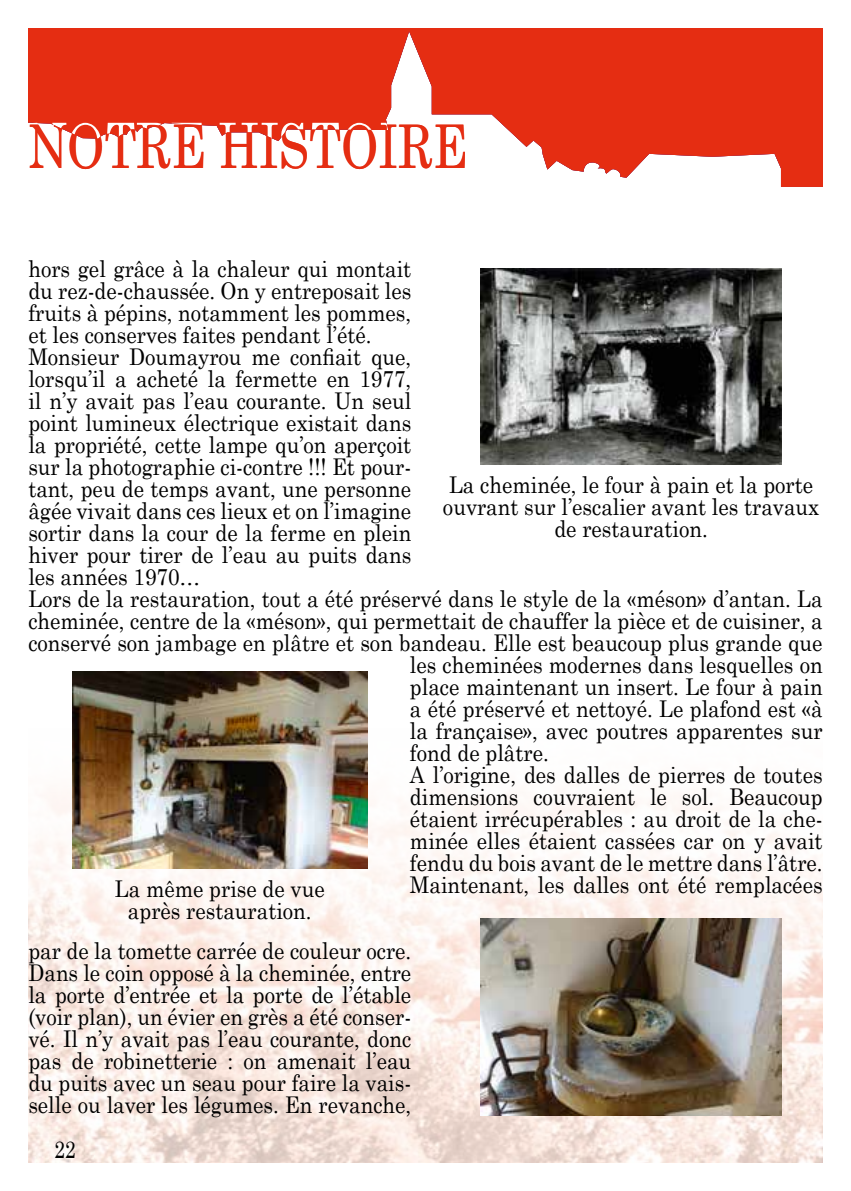
<style>
.page{position:relative;width:851px;height:1191px;background:#fff}
.page>*{position:absolute;margin:0;border:0;box-sizing:border-box;transform-origin:0 0}
.t1{font:60px "Century Schoolbook";color:#e52d12;scale:.8 1}
.t2{font:24px "Century Schoolbook";color:#000;scale:.8 1}
.t3{font:23px/22px "Century Schoolbook";color:#000;text-align:center;scale:.9 1}
</style>
<div class="page">
<img style="left:28px;top:671px;width:794px;height:491px">
<svg style="left:28px;top:28px;width:794px;height:159px;fill:#e52d12"></svg>
<svg style="left:32px;top:123px;width:356px;height:16px"></svg>
<img style="left:480px;top:268px;width:301px;height:196px">
<img style="left:480px;top:918px;width:301px;height:197px">
<img style="left:72px;top:672px;width:295px;height:196px">
<h1 class="t1" style="left:28px;top:96px;width:550px">NOTRE HISTOIRE</h1>
<p class="t3" style="left:28px;top:256px;width:427px">hors gel grâce à la chaleur qui montait</p>
<p class="t3" style="left:28px;top:278px;width:427px">du rez-de-chaussée. On y entreposait les</p>
<p class="t3" style="left:28px;top:300px;width:427px">fruits à pépins, notamment les pommes,</p>
<p class="t3" style="left:28px;top:322px;width:383px">et les conserves faites pendant l’été.</p>
<p class="t3" style="left:28px;top:344px;width:427px">Monsieur Doumayrou me confiait que,</p>
<p class="t3" style="left:28px;top:366px;width:427px">lorsqu’il a acheté la fermette en 1977,</p>
<p class="t3" style="left:28px;top:388px;width:427px">il n’y avait pas l’eau courante. Un seul</p>
<p class="t3" style="left:28px;top:410px;width:427px">point lumineux électrique existait dans</p>
<p class="t3" style="left:28px;top:432px;width:427px">la propriété, cette lampe qu’on aperçoit</p>
<p class="t3" style="left:28px;top:454px;width:427px">sur la photographie ci-contre !!! Et pour-</p>
<p class="t3" style="left:28px;top:476px;width:427px">tant, peu de temps avant, une personne</p>
<p class="t3" style="left:28px;top:498px;width:427px">âgée vivait dans ces lieux et on l’imagine</p>
<p class="t3" style="left:28px;top:520px;width:427px">sortir dans la cour de la ferme en plein</p>
<p class="t3" style="left:28px;top:542px;width:427px">hiver pour tirer de l’eau au puits dans</p>
<p class="t3" style="left:28px;top:564px;width:192px">les années 1970…</p>
<p class="t3" style="left:28px;top:586px;width:883px">Lors de la restauration, tout a été préservé dans le style de la «méson» d’antan. La</p>
<p class="t3" style="left:28px;top:608px;width:884px">cheminée, centre de la «méson», qui permettait de chauffer la pièce et de cuisiner, a</p>
<p class="t3" style="left:28px;top:630px;width:883px">conservé son jambage en plâtre et son bandeau. Elle est beaucoup plus grande que</p>
<p class="t3" style="left:410px;top:652px;width:460px">les cheminées modernes dans lesquelles on</p>
<p class="t3" style="left:410px;top:674px;width:460px">place maintenant un insert. Le four à pain</p>
<p class="t3" style="left:410px;top:696px;width:460px">a été préservé et nettoyé. Le plafond est «à</p>
<p class="t3" style="left:410px;top:718px;width:460px">la française», avec poutres apparentes sur</p>
<p class="t3" style="left:410px;top:740px;width:156px">fond de plâtre.</p>
<p class="t3" style="left:410px;top:762px;width:460px">A l’origine, des dalles de pierres de toutes</p>
<p class="t3" style="left:410px;top:784px;width:460px">dimensions couvraient le sol. Beaucoup</p>
<p class="t3" style="left:410px;top:806px;width:460px">étaient irrécupérables : au droit de la che-</p>
<p class="t3" style="left:410px;top:828px;width:460px">minée elles étaient cassées car on y avait</p>
<p class="t3" style="left:410px;top:850px;width:460px">fendu du bois avant de le mettre dans l’âtre.</p>
<p class="t3" style="left:410px;top:872px;width:460px">Maintenant, les dalles ont été remplacées</p>
<p class="t3" style="left:443px;top:472px;width:419px">La cheminée, le four à pain et la porte ouvrant sur l’escalier avant les travaux de restauration.</p>
<p class="t3" style="left:115px;top:875px;width:235px">La même prise de vue après restauration.</p>
<p class="t3" style="left:28px;top:938px;width:427px;text-align:justify">par de la tomette carrée de couleur ocre.<br>Dans le coin opposé à la cheminée, entre la porte d’entrée et la porte de l’étable (voir plan), un évier en grès a été conser&shy;vé. Il n’y avait pas l’eau courante, donc pas de robinetterie : on amenait l’eau du puits avec un seau pour faire la vais&shy;selle ou laver les légumes. En revanche,</p>
<p class="t2" style="left:55px;top:1128px;width:28px">22</p>
</div>
